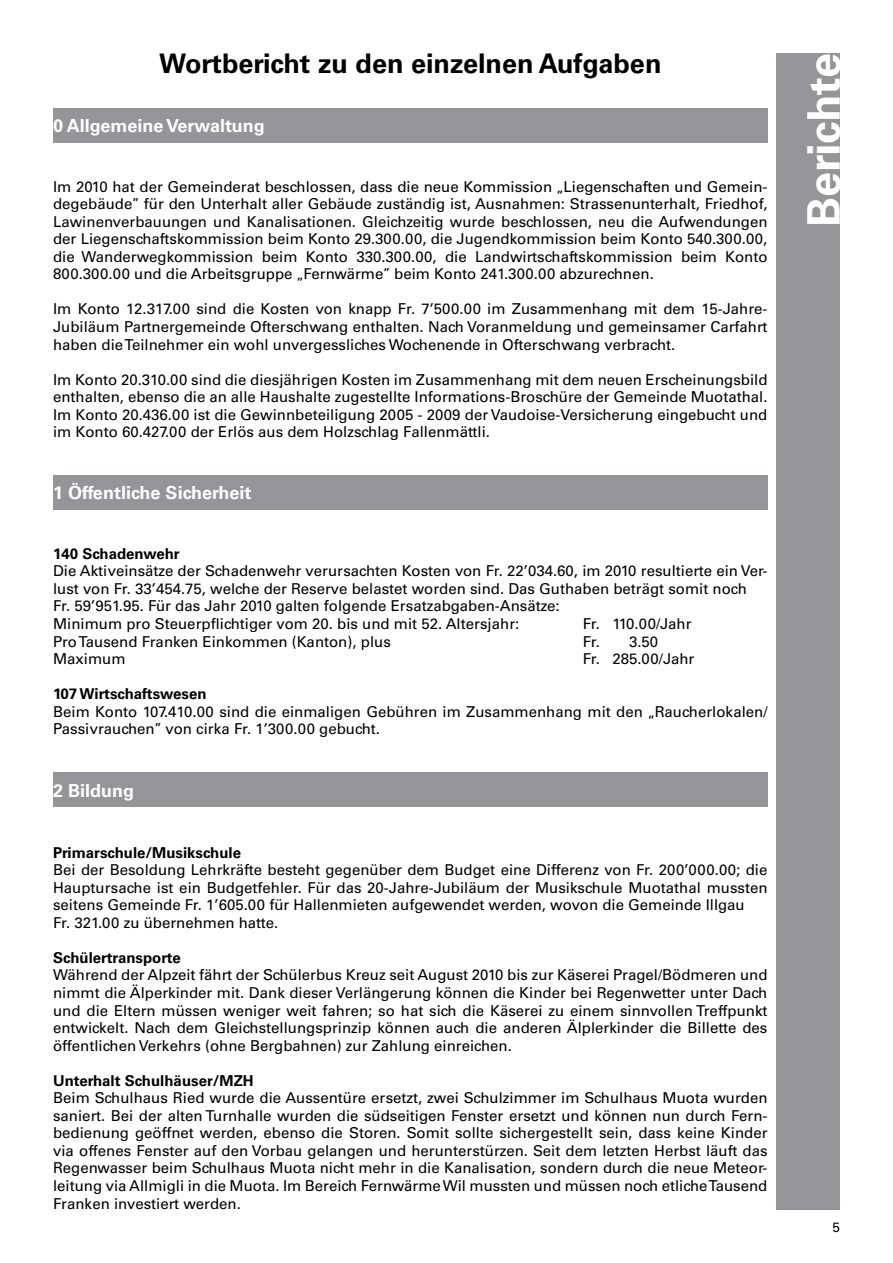
<style>
.page{position:relative;width:893px;height:1263px;background:#fff}
.page>*{position:absolute;margin:0;border:0;box-sizing:border-box;transform-origin:0 0}
.t1{font:700 45px "Univers LT Std";color:#fff}
.t2{font:700 27px "Univers LT Std";color:#000}
.t3{font:700 18px "Univers LT Std";color:#fff}
.t4{font:15px/17.5px "Univers LT Std";color:#000;text-align:justify}
.t5{font:700 15px "Univers LT Std";color:#000}
.t6{font:15px "Univers LT Std";letter-spacing:-.02em;color:#000}
.t7{font:13.5px "Univers LT Std";color:#000}
.s1{font-stretch:condensed}
.s2{font-weight:700}
</style>
<div class="page">
<div style="left:53px;top:772px;width:714px;height:35px;background:#939598"></div>
<div style="left:53px;top:476px;width:714px;height:34px;background:#939598"></div>
<div style="left:53px;top:108px;width:714px;height:34px;background:#939598"></div>
<div style="left:776px;top:53px;width:64px;height:1157px;background:#939598"></div>
<h2 class="t2" style="left:159px;top:47px;width:504px">Wortbericht zu den einzelnen Aufgaben</h2>
<h1 class="t1" style="left:798px;top:227px;width:175px;rotate:-90deg">Berichte</h1>
<p class="t3" style="left:53px;top:115px;width:213px">0 Allgemeine Verwaltung</p>
<p class="t4" style="left:53px;top:178px;width:716px">Im 2010 hat der Gemeinderat beschlossen, dass die neue Kommission <span class="s1">„</span>Liegenschaften und Gemein&shy;degebäude<span class="s1">”</span> für den Unterhalt aller Gebäude zuständig ist, Ausnahmen: Strassenunterhalt, Friedhof, Lawinenverbauungen und Kanalisationen. Gleichzeitig wurde beschlossen, neu die Aufwendungen der Liegenschaftskommission beim Konto 29.300.00, die Jugendkommission beim Konto 540.300.00, die Wanderwegkommission beim Konto 330.300.00, die Landwirtschaftskommission beim Konto 800.300.00 und die Arbeitsgruppe <span class="s1">„</span>Fernwärme<span class="s1">”</span> beim Konto 241.300.00 abzurechnen.</p>
<p class="t4" style="left:53px;top:300px;width:716px">Im Konto 12.317.00 sind die Kosten von knapp Fr. 7’500.00 im Zusammenhang mit dem 15-Jahre-Jubiläum Partnergemeinde Ofterschwang enthalten. Nach Voranmeldung und gemeinsamer Carfahrt haben die Teilnehmer ein wohl unvergessliches Wochenende in Ofterschwang verbracht.</p>
<p class="t4" style="left:53px;top:371px;width:716px">Im Konto 20.310.00 sind die diesjährigen Kosten im Zusammenhang mit dem neuen Erscheinungsbild enthalten, ebenso die an alle Haushalte zugestellte Informations-Broschüre der Gemeinde Muotathal.<br>Im Konto 20.436.00 ist die Gewinnbeteiligung 2005 - 2009 der Vaudoise-Versicherung eingebucht und im Konto 60.427.00 der Erlös aus dem Holzschlag Fallenmättli.</p>
<p class="t3" style="left:53px;top:482px;width:200px">1 Öffentliche Sicherheit</p>
<p class="t5" style="left:53px;top:545px;width:128px">140 Schadenwehr</p>
<p class="t4" style="left:53px;top:562px;width:716px;text-align:left">Die Aktiveinsätze der Schadenwehr verursachten Kosten von Fr. 22’034.60, im 2010 resultierte ein Ver&shy;lust von Fr. 33’454.75, welche der Reserve belastet worden sind. Das Guthaben beträgt somit noch Fr. 59’951.95. Für das Jahr 2010 galten folgende Ersatzabgaben-Ansätze:<br>Minimum pro Steuerpflichtiger vom 20. bis und mit 52. Altersjahr:</p>
<p class="t6" style="left:583px;top:615px;width:110px">Fr. 110.00/Jahr</p>
<p class="t4" style="left:53px;top:632px;width:339px">Pro Tausend Franken Einkommen (Kanton), plus</p>
<p class="t4" style="left:583px;top:632px;width:77px">Fr. 3.50</p>
<p class="t4" style="left:53px;top:650px;width:74px">Maximum</p>
<p class="t4" style="left:583px;top:650px;width:113px">Fr. 285.00/Jahr</p>
<p class="t4" style="left:53px;top:685px;width:716px;text-align:left"><span class="s2">107 Wirtschaftswesen<br></span>Beim Konto 107.410.00 sind die einmaligen Gebühren im Zusammenhang mit den <span class="s1">„</span>Raucherlokalen/<br>Passivrauchen<span class="s1">”</span> von cirka Fr. 1’300.00 gebucht.</p>
<p class="t3" style="left:53px;top:780px;width:83px">2 Bildung</p>
<p class="t5" style="left:53px;top:843px;width:189px">Primarschule/Musikschule</p>
<p class="t4" style="left:53px;top:861px;width:716px;text-align:left">Bei der Besoldung Lehrkräfte besteht gegenüber dem Budget eine Differenz von Fr. 200’000.00; die Hauptursache ist ein Budgetfehler. Für das 20-Jahre-Jubiläum der Musikschule Muotathal mussten seitens Gemeinde Fr. 1’605.00 für Hallenmieten aufgewendet werden, wovon die Gemeinde Illgau<br>Fr. 321.00 zu übernehmen hatte.</p>
<p class="t5" style="left:53px;top:949px;width:129px">Schülertransporte</p>
<p class="t4" style="left:53px;top:966px;width:716px">Während der Alpzeit fährt der Schülerbus Kreuz seit August 2010 bis zur Käserei Pragel/Bödmeren und nimmt die Älperkinder mit. Dank dieser Verlängerung können die Kinder bei Regenwetter unter Dach und die Eltern müssen weniger weit fahren; so hat sich die Käserei zu einem sinnvollen Treffpunkt entwickelt. Nach dem Gleichstellungsprinzip können auch die anderen Älplerkinder die Billette des öffentlichen Verkehrs (ohne Bergbahnen) zur Zahlung einreichen.</p>
<p class="t5" style="left:53px;top:1072px;width:202px">Unterhalt Schulhäuser/MZH</p>
<p class="t4" style="left:53px;top:1089px;width:716px">Beim Schulhaus Ried wurde die Aussentüre ersetzt, zwei Schulzimmer im Schulhaus Muota wurden saniert. Bei der alten Turnhalle wurden die südseitigen Fenster ersetzt und können nun durch Fern&shy;bedienung geöffnet werden, ebenso die Storen. Somit sollte sichergestellt sein, dass keine Kinder via offenes Fenster auf den Vorbau gelangen und herunterstürzen. Seit dem letzten Herbst läuft das Regenwasser beim Schulhaus Muota nicht mehr in die Kanalisation, sondern durch die neue Meteor&shy;leitung via Allmigli in die Muota. Im Bereich Fernwärme Wil mussten und müssen noch etliche Tausend Franken investiert werden.</p>
<p class="t7" style="left:832px;top:1219px;width:9px">5</p>
</div>
